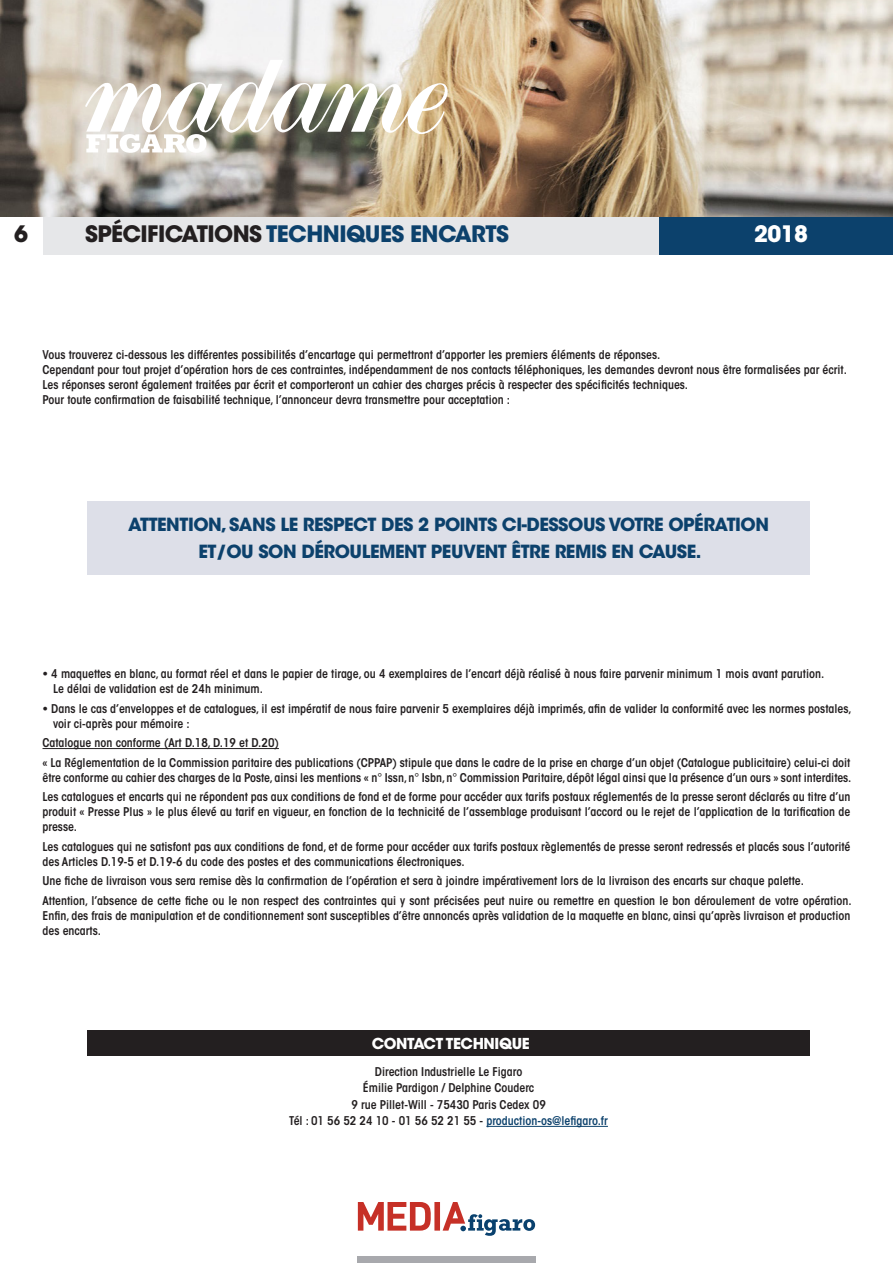
<style>
.page{position:relative;width:893px;height:1263px;background:#fff}
.page>*{position:absolute;margin:0;border:0;box-sizing:border-box;transform-origin:0 0}
.t1{font:700 22.5px "ITC Avant Garde Std";letter-spacing:-.025em;color:#0c416c}
.t2{font:700 22.5px "ITC Avant Garde Std";color:#fff}
.t3{font:700 22.5px "ITC Avant Garde Std";color:#231f20}
.t4{font:700 18px/27px "ITC Avant Garde Std";letter-spacing:-.025em;color:#0c416c;text-align:center}
.t5{font:700 15px "ITC Avant Garde Std";letter-spacing:-.025em;color:#fff}
.t6{font:600 condensed 12px/15px "ITC Avant Garde Std";color:#231f20}
.s1{color:#231f20}
.s2{color:#0c416c}
</style>
<div class="page">
<div style="left:0;top:213px;width:659px;height:42px;background:#e6e7e9"></div>
<div style="left:0;top:213px;width:43px;height:42px;background:#fff"></div>
<div style="left:87px;top:502px;width:723px;height:73px;background:#dddfe8"></div>
<hr style="left:486px;top:1126px;width:122px;height:1px;background:#0c416c">
<div style="left:87px;top:1031px;width:723px;height:25px;background:#231f20"></div>
<hr style="left:43px;top:748px;width:236px;height:1px;background:#231f20">
<svg style="left:358px;top:1202px;width:177px;height:34px"></svg>
<div style="left:357px;top:1257px;width:179px;height:6px;background:#a8a9ad"></div>
<div style="left:659px;top:213px;width:234px;height:42px;background:#0c416c"></div>
<img style="left:0;top:0;width:893px;height:217px">
<svg style="left:85px;top:60px;width:363px;height:93px"></svg>
<p class="t3" style="left:14px;top:219px;width:15px">6</p>
<p class="t1" style="left:85px;top:219px;width:425px"><span class="s1">SPÉCIFICATIONS</span> TECHNIQUES ENCARTS</p>
<p class="t2" style="left:754px;top:219px;width:55px">2018</p>
<p class="t6" style="left:43px;top:347px;width:619px">Vous trouverez ci-dessous les différentes possibilités d’encartage qui permettront d’apporter les premiers éléments de réponses.</p>
<p class="t6" style="left:43px;top:362px;width:806px">Cependant pour tout projet d’opération hors de ces contraintes, indépendamment de nos contacts téléphoniques, les demandes devront nous être formalisées par écrit.</p>
<p class="t6" style="left:43px;top:377px;width:647px">Les réponses seront également traitées par écrit et comporteront un cahier des charges précis à respecter des spécificités techniques.</p>
<p class="t6" style="left:43px;top:392px;width:469px">Pour toute confirmation de faisabilité technique, l’annonceur devra transmettre pour acceptation :</p>
<p class="t4" style="left:128px;top:511px;width:643px">ATTENTION, SANS LE RESPECT DES 2 POINTS CI-DESSOUS VOTRE OPÉRATION<br>ET/OU SON DÉROULEMENT PEUVENT ÊTRE REMIS EN CAUSE.</p>
<p class="t6" style="left:43px;top:666px;width:783px">• 4 maquettes en blanc, au format réel et dans le papier de tirage, ou 4 exemplaires de l’encart déjà réalisé à nous faire parvenir minimum 1 mois avant parution.</p>
<p class="t6" style="left:53px;top:681px;width:212px">Le délai de validation est de 24h minimum.</p>
<p class="t6" style="left:43px;top:701px;width:810px">• Dans le cas d’enveloppes et de catalogues, il est impératif de nous faire parvenir 5 exemplaires déjà imprimés, afin de valider la conformité avec les normes postales,</p>
<p class="t6" style="left:53px;top:716px;width:138px">voir ci-après pour mémoire :</p>
<p class="t6" style="left:43px;top:735px;width:238px">Catalogue non conforme (Art D.18, D.19 et D.20)</p>
<p class="t6" style="left:43px;top:755px;width:810px">« La Réglementation de la Commission paritaire des publications (CPPAP) stipule que dans le cadre de la prise en charge d’un objet (Catalogue publicitaire) celui-ci doit être conforme au cahier des charges de la Poste, ainsi les mentions « n° Issn, n° Isbn, n° Commission Paritaire, dépôt légal ainsi que la présence d’un ours » sont interdites.</p>
<p class="t6" style="left:43px;top:789px;width:809px;text-align:justify">Les catalogues et encarts qui ne répondent pas aux conditions de fond et de forme pour accéder aux tarifs postaux réglementés de la presse seront déclarés au titre d’un produit « Presse Plus » le plus élevé au tarif en vigueur, en fonction de la technicité de l’assemblage produisant l’accord ou le rejet de l’application de la tarification de presse.</p>
<p class="t6" style="left:43px;top:839px;width:809px">Les catalogues qui ne satisfont pas aux conditions de fond, et de forme pour accéder aux tarifs postaux règlementés de presse seront redressés et placés sous l’autorité des Articles D.19-5 et D.19-6 du code des postes et des communications électroniques.</p>
<p class="t6" style="left:43px;top:873px;width:763px">Une fiche de livraison vous sera remise dès la confirmation de l’opération et sera à joindre impérativement lors de la livraison des encarts sur chaque palette.</p>
<p class="t6" style="left:43px;top:893px;width:811px;text-align:justify">Attention, l’absence de cette fiche ou le non respect des contraintes qui y sont précisées peut nuire ou remettre en question le bon déroulement de votre opération.<br>Enfin, des frais de manipulation et de conditionnement sont susceptibles d’être annoncés après validation de la maquette en blanc, ainsi qu’après livraison et production des encarts.</p>
<p class="t5" style="left:372px;top:1034px;width:159px">CONTACT TECHNIQUE</p>
<p class="t6" style="left:375px;top:1064px;width:149px">Direction Industrielle Le Figaro</p>
<p class="t6" style="left:363px;top:1080px;width:173px">Émilie Pardigon / Delphine Couderc</p>
<p class="t6" style="left:351px;top:1097px;width:196px">9 rue Pillet-Will - 75430 Paris Cedex 09</p>
<p class="t6" style="left:289px;top:1113px;width:320px">Tél : 01 56 52 24 10 - 01 56 52 21 55 - <span class="s2">production-os@lefigaro.fr</span></p>
</div>
